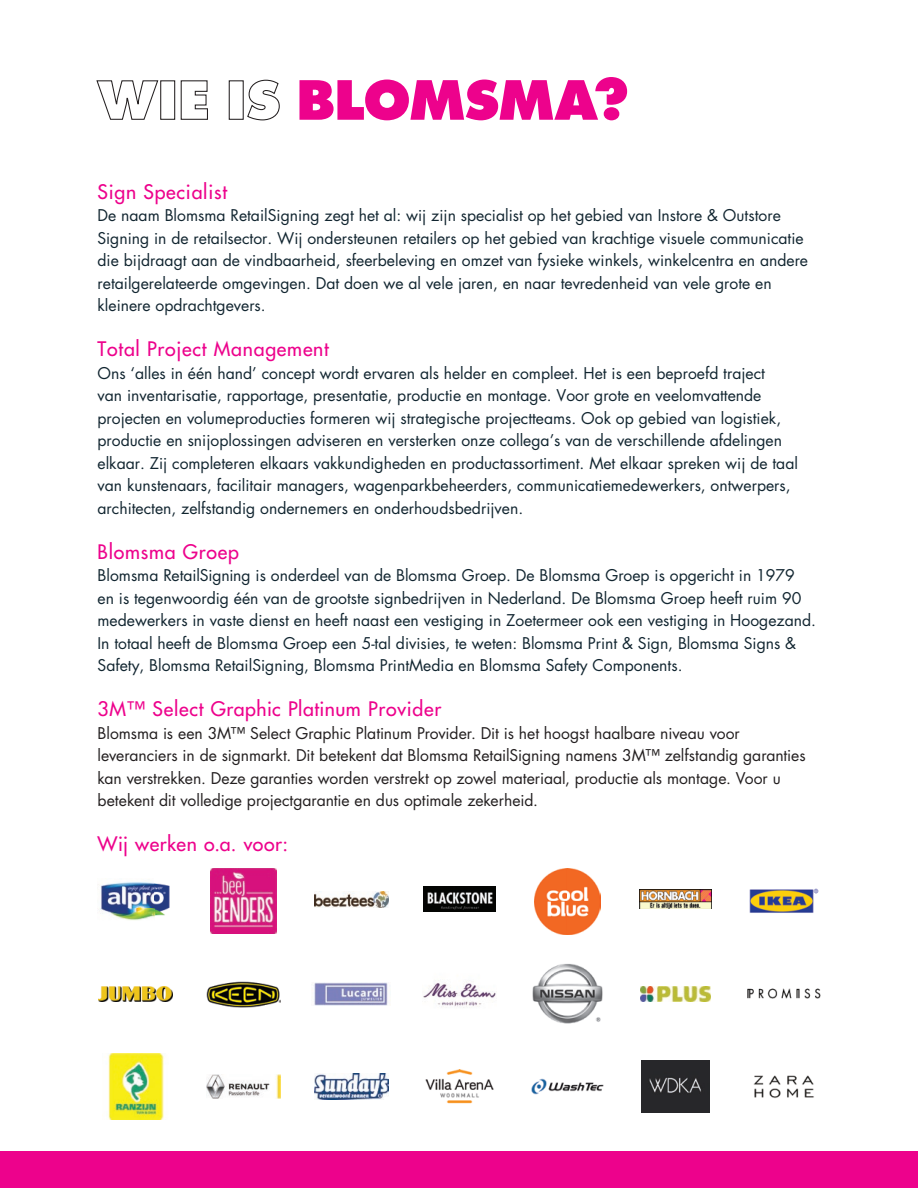
<style>
.page{position:relative;width:918px;height:1188px;background:#fff}
.page>*{position:absolute;margin:0;border:0;box-sizing:border-box;transform-origin:0 0}
.t1{font:800 52.5px "Futura Std";letter-spacing:-.025em;color:#ed028c}
.t2{font:500 19.5px "Futura Std";letter-spacing:.04em;color:#ed028c}
.t3{font:15.75px/22.5px "Futura Std";color:#112530}
.t4{font:15.75px/22.5px "Futura Std";letter-spacing:-.005em;color:#231f20}
.s1{font-size:51px;color:#fff}
</style>
<div class="page">
<div style="left:0;top:1151px;width:918px;height:37px;background:#ed028c"></div>
<svg style="left:96px;top:80px;width:63px;height:40px"></svg>
<div style="left:160px;top:80px;width:15px;height:40px;border:1px solid #231f20"></div>
<svg style="left:180px;top:80px;width:28px;height:40px"></svg>
<div style="left:229px;top:80px;width:15px;height:40px;border:1px solid #231f20"></div>
<svg style="left:247px;top:79px;width:33px;height:42px"></svg>
<img style="left:640px;top:986px;width:71px;height:15px">
<img style="left:534px;top:868px;width:66px;height:66px">
<img style="left:108px;top:1054px;width:56px;height:65px">
<img style="left:98px;top:882px;width:72px;height:39px">
<img style="left:314px;top:892px;width:75px;height:15px">
<img style="left:749px;top:888px;width:70px;height:25px">
<img style="left:211px;top:868px;width:65px;height:66px">
<img style="left:640px;top:890px;width:72px;height:19px">
<img style="left:423px;top:981px;width:73px;height:27px">
<img style="left:315px;top:1074px;width:73px;height:25px">
<img style="left:641px;top:1060px;width:69px;height:52px">
<img style="left:425px;top:1069px;width:69px;height:35px">
<img style="left:753px;top:1075px;width:61px;height:23px">
<img style="left:424px;top:887px;width:71px;height:25px">
<img style="left:98px;top:986px;width:74px;height:15px">
<img style="left:206px;top:981px;width:74px;height:26px">
<img style="left:532px;top:964px;width:71px;height:60px">
<img style="left:747px;top:988px;width:74px;height:11px">
<img style="left:206px;top:1075px;width:75px;height:23px">
<img style="left:531px;top:1079px;width:73px;height:15px">
<img style="left:313px;top:982px;width:75px;height:23px">
<h1 class="t1" style="left:97px;top:67px;width:534px"><span class="s1">WIE IS</span> BLOMSMA?</h1>
<p class="t2" style="left:98px;top:179px;width:131px">Sign Specialist</p>
<p class="t3" style="left:98px;top:204px;width:712px">De naam Blomsma RetailSigning zegt het al: wij zijn specialist op het gebied van Instore &amp; Outstore Signing in de retailsector. Wij ondersteunen retailers op het gebied van krachtige visuele communicatie die bijdraagt aan de vindbaarheid, sfeerbeleving en omzet van fysieke winkels, winkelcentra en andere retailgerelateerde omgevingen. Dat doen we al vele jaren, en naar tevredenheid van vele grote en kleinere opdrachtgevers.</p>
<p class="t2" style="left:98px;top:337px;width:233px">Total Project Management</p>
<p class="t3" style="left:98px;top:362px;width:702px">Ons ‘alles in één hand’ concept wordt ervaren als helder en compleet. Het is een beproefd traject<br>van inventarisatie, rapportage, presentatie, productie en montage. Voor grote en veelomvattende projecten en volumeproducties formeren wij strategische projectteams. Ook op gebied van logistiek, productie en snijoplossingen adviseren en versterken onze collega’s van de verschillende afdelingen elkaar. Zij completeren elkaars vakkundigheden en productassortiment. Met elkaar spreken wij de taal van kunstenaars, facilitair managers, wagenparkbeheerders, communicatiemedewerkers, ontwerpers, architecten, zelfstandig ondernemers en onderhoudsbedrijven.</p>
<p class="t2" style="left:98px;top:539px;width:143px">Blomsma Groep</p>
<p class="t3" style="left:98px;top:564px;width:720px">Blomsma RetailSigning is onderdeel van de Blomsma Groep. De Blomsma Groep is opgericht in 1979<br>en is tegenwoordig één van de grootste signbedrijven in Nederland. De Blomsma Groep heeft ruim 90 medewerkers in vaste dienst en heeft naast een vestiging in Zoetermeer ook een vestiging in Hoogezand.<br>In totaal heeft de Blomsma Groep een 5-tal divisies, te weten: Blomsma Print &amp; Sign, Blomsma Signs &amp; Safety, Blomsma RetailSigning, Blomsma PrintMedia en Blomsma Safety Components.</p>
<p class="t2" style="left:98px;top:697px;width:345px">3M™ Select Graphic Platinum Provider</p>
<p class="t4" style="left:98px;top:722px;width:710px">Blomsma is een 3M™ Select Graphic Platinum Provider. Dit is het hoogst haalbare niveau voor leveranciers in de signmarkt. Dit betekent dat Blomsma RetailSigning namens 3M™ zelfstandig garanties kan verstrekken. Deze garanties worden verstrekt op zowel materiaal, productie als montage. Voor u betekent dit volledige projectgarantie en dus optimale zekerheid.</p>
<p class="t2" style="left:98px;top:832px;width:192px">Wij werken o.a. voor:</p>
</div>
